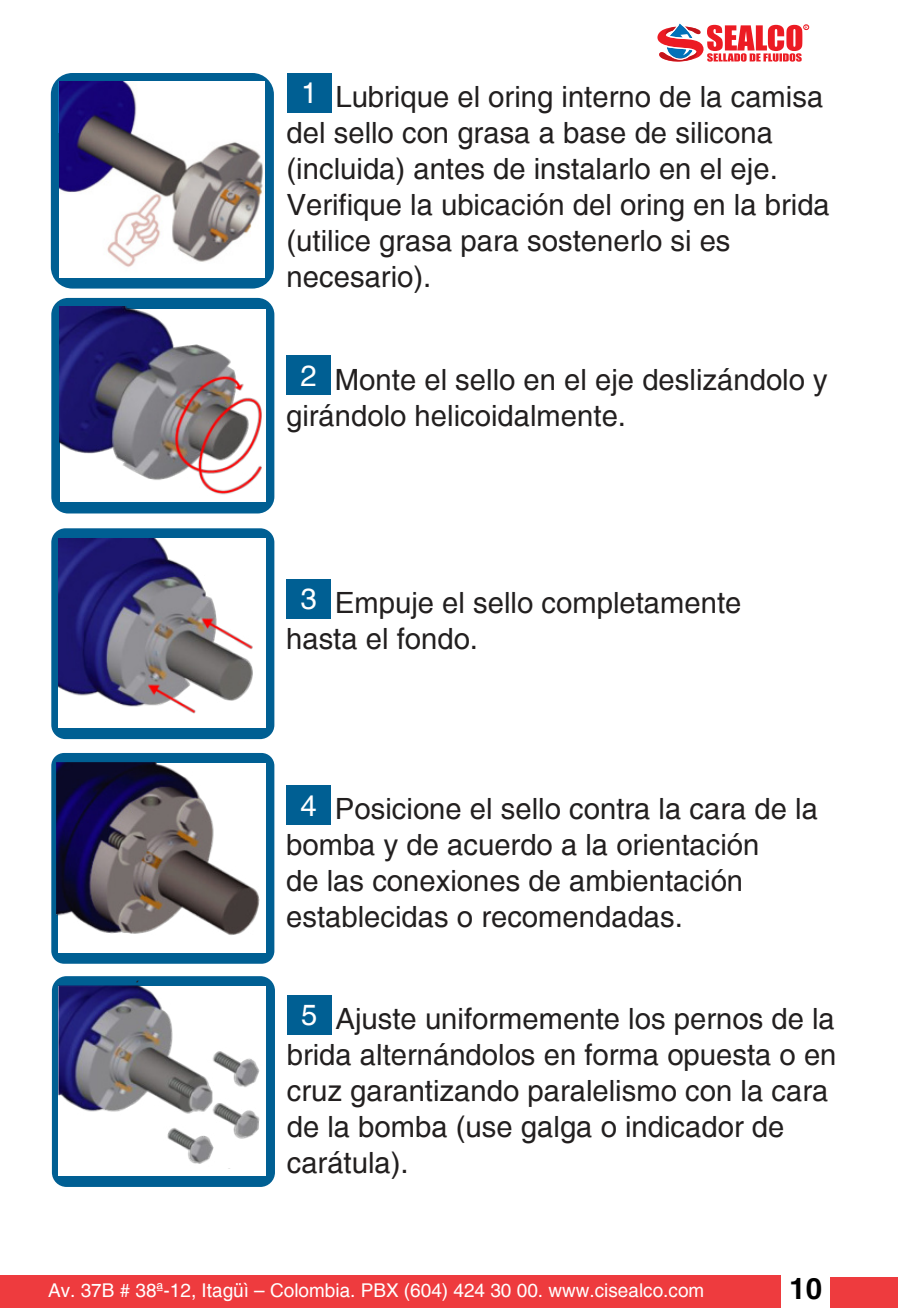
<style>
.page{position:relative;width:898px;height:1308px;background:#fff}
.page>*{position:absolute;margin:0;border:0;box-sizing:border-box;transform-origin:0 0}
.t1{font:29.25px/36px "Helvetica";color:#221f1f}
.t2{font:29.25px "Helvetica";color:#fff}
.t3{font:700 29.25px "Helvetica";color:#000}
.t4{font:18.9px "Helvetica";color:#fff}
</style>
<div class="page">
<div style="left:0;top:1276px;width:780px;height:32px;background:#ee3b3e"></div>
<div style="left:830px;top:1278px;width:67px;height:30px;background:#ee3b3e"></div>
<svg style="left:657px;top:23px;width:151px;height:39px"></svg>
<div style="left:51px;top:73px;width:223px;height:216px;background:#005f93;border-radius:22px"></div>
<hr style="left:59px;top:81px;width:1px;height:52px;background:#0d72ba">
<img style="left:60px;top:81px;width:204px;height:196px">
<div style="left:286px;top:73px;width:45px;height:39px;background:#005f93"></div>
<div style="left:51px;top:528px;width:223px;height:211px;background:#005f93;border-radius:14px"></div>
<div style="left:58px;top:538px;width:207px;height:190px;background:#fff"></div>
<div style="left:51px;top:298px;width:223px;height:215px;background:#005f93;border-radius:17px"></div>
<img style="left:59px;top:307px;width:204px;height:195px">
<img style="left:58px;top:538px;width:195px;height:176px">
<div style="left:286px;top:356px;width:45px;height:39px;background:#005f93"></div>
<div style="left:286px;top:579px;width:45px;height:39px;background:#005f93"></div>
<div style="left:51px;top:753px;width:223px;height:211px;background:#005f93;border-radius:13px"></div>
<div style="left:58px;top:763px;width:207px;height:189px;background:#fff"></div>
<img style="left:56px;top:762px;width:204px;height:173px">
<div style="left:286px;top:785px;width:45px;height:40px;background:#005f93"></div>
<div style="left:52px;top:976px;width:223px;height:211px;background:#005f93;border-radius:15px"></div>
<div style="left:59px;top:986px;width:207px;height:190px;background:#fff"></div>
<img style="left:58px;top:985px;width:202px;height:183px">
<div style="left:287px;top:995px;width:44px;height:40px;background:#005f93"></div>
<p class="t2" style="left:301px;top:82px;width:18px">1</p>
<p class="t1" style="left:286px;top:81px;width:544px;text-indent:49px">Lubrique el oring interno de la camisa del sello con grasa a base de silicona (incluida) antes de instalarlo en el eje.<br>Verifique la ubicación del oring en la brida (utilice grasa para sostenerlo si es necesario).</p>
<p class="t2" style="left:300px;top:364px;width:18px">2</p>
<p class="t1" style="left:286px;top:364px;width:543px;text-indent:49px">Monte el sello en el eje deslizándolo y girándolo helicoidalmente.</p>
<p class="t2" style="left:300px;top:587px;width:18px">3</p>
<p class="t1" style="left:286px;top:587px;width:457px;text-indent:49px">Empuje el sello completamente hasta el fondo.</p>
<p class="t2" style="left:300px;top:794px;width:18px">4</p>
<p class="t1" style="left:286px;top:794px;width:533px;text-indent:49px">Posicione el sello contra la cara de la bomba y de acuerdo a la orientación<br>de las conexiones de ambientación establecidas o recomendadas.</p>
<p class="t2" style="left:301px;top:1004px;width:18px">5</p>
<p class="t1" style="left:287px;top:1003px;width:551px;text-indent:49px">Ajuste uniformemente los pernos de la brida alternándolos en forma opuesta o en cruz garantizando paralelismo con la cara de la bomba (use galga o indicador de carátula).</p>
<p class="t4" style="left:48px;top:1283px;width:657px">Av. 37B # 38ª-12, Itagüì – Colombia. PBX (604) 424 30 00. www.cisealco.com</p>
<p class="t3" style="left:789px;top:1277px;width:34px">10</p>
</div>
